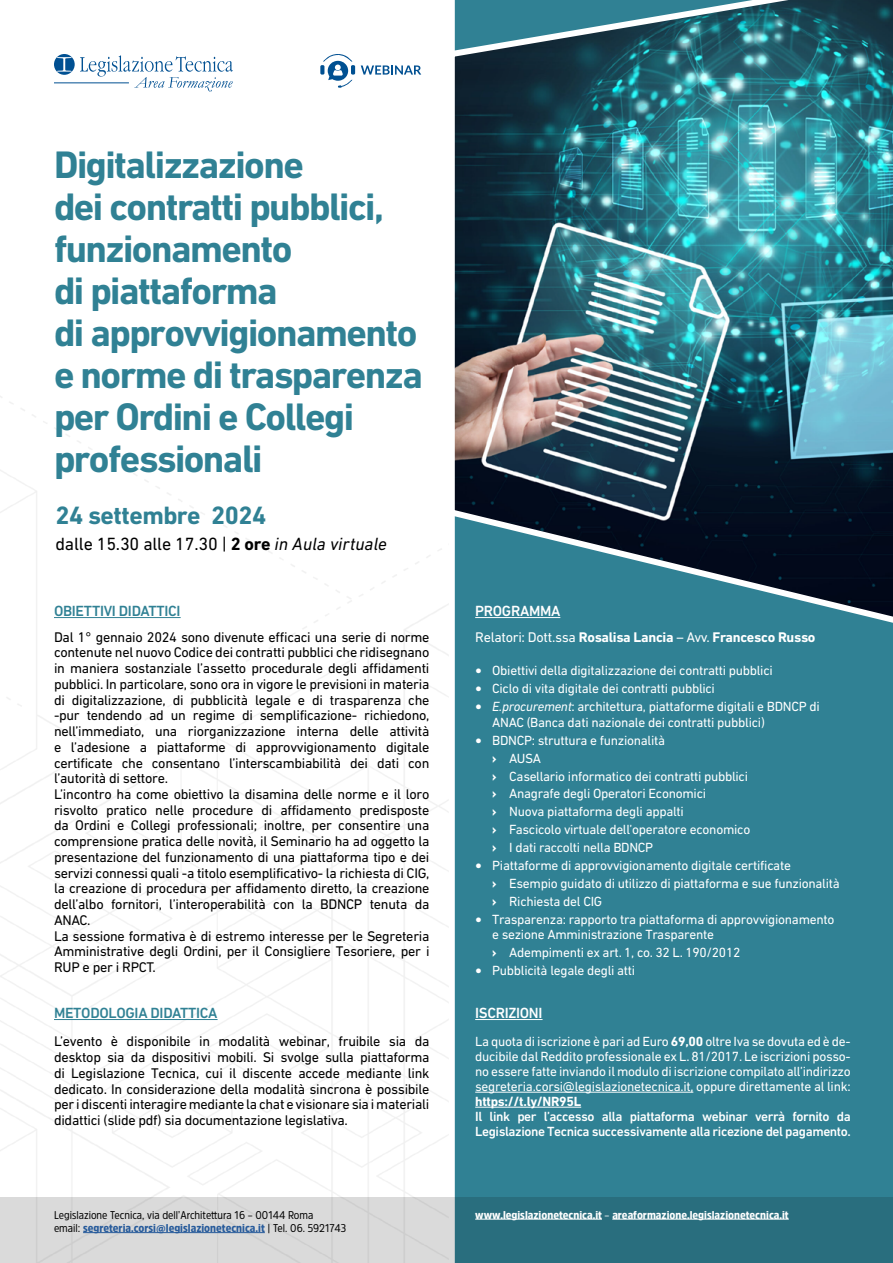
<style>
.page{position:relative;width:893px;height:1263px;background:#fff}
.page>*{position:absolute;margin:0;border:0;box-sizing:border-box;transform-origin:0 0}
.t1{font:700 39px/42px "DIN Next CYR";letter-spacing:-.04em;color:#308194}
.t2{font:700 25.5px "DIN Next CYR";letter-spacing:-.02em;color:#308194}
.t3{font:18px "DIN Next CYR";letter-spacing:-.01em;color:#000}
.t4{font:500 15px "DIN Next CYR";letter-spacing:-.02em;color:#308194}
.t5{font:500 15px "DIN Next CYR";letter-spacing:-.02em;color:#fff}
.t6{font:14.25px/15.8px "DIN Next CYR";letter-spacing:-.02em;color:#000}
.t7{font:700 14.25px "DIN Next CYR";letter-spacing:-.02em;color:#fff}
.t8{font:13.5px/17.9px "DIN Next CYR";letter-spacing:-.02em;color:#fff}
.t9{font:500 13.5px/15px "DIN Next CYR";letter-spacing:-.03em;color:#fff}
.t10{font:700 13.5px "DIN Next CYR";letter-spacing:-.02em;color:#fff}
.t11{font:11.25px/13.5px "Amsi Pro Narw";color:#000}
.t12{font:900 11.25px "Amsi Pro Narw";color:#fff}
.s1{font-weight:700}
.s2{font-style:italic}
.s3{font-weight:400}
.s4{font-weight:900}
.s5{font-weight:800}
.s6{font-weight:900;color:#275b9b}
</style>
<div class="page">
<div style="left:454px;top:648px;width:439px;height:549px;background:#308194"></div>
<svg style="left:54px;top:54px;width:179px;height:38px"></svg>
<hr style="left:54px;top:83px;width:75px;height:1px;background:#005092">
<hr style="left:475px;top:1019px;width:67px;height:1px;background:#fff">
<hr style="left:54px;top:617px;width:127px;height:1px;background:#308194">
<hr style="left:54px;top:1019px;width:164px;height:1px;background:#308194">
<svg style="left:0;top:1197px;width:893px;height:66px;background:#83a4ac"></svg>
<hr style="left:83px;top:1232px;width:182px;height:1px;background:#275b9b">
<hr style="left:475px;top:1219px;width:127px;height:1px;background:#fff">
<hr style="left:612px;top:1219px;width:177px;height:1px;background:#fff">
<hr style="left:475px;top:1092px;width:218px;height:1px;background:#fff">
<hr style="left:475px;top:1107px;width:106px;height:1px;background:#fff">
<img style="left:445px;top:0;width:448px;height:648px">
<svg style="left:361px;top:65px;width:60px;height:10px"></svg>
<svg style="left:320px;top:65px;width:4px;height:10px"></svg>
<svg style="left:351px;top:65px;width:4px;height:10px"></svg>
<svg style="left:323px;top:54px;width:29px;height:34px"></svg>
<h1 class="t1" style="left:54px;top:143px;width:370px">Digitalizzazione<br>dei contratti pubblici, funzionamento<br>di piattaforma<br>di approvvigionamento e norme di trasparenza per Ordini e Collegi professionali</h1>
<h2 class="t2" style="left:55px;top:500px;width:212px">24 settembre 2024</h2>
<p class="t3" style="left:55px;top:534px;width:333px">dalle 15.30 alle 17.30 | <span class="s1">2 ore</span> <span class="s2">in Aula virtuale</span></p>
<p class="t4" style="left:54px;top:602px;width:128px">OBIETTIVI DIDATTICI</p>
<p class="t5" style="left:475px;top:602px;width:87px">PROGRAMMA</p>
<p class="t6" style="left:54px;top:629px;width:377px">Dal 1° gennaio 2024 sono divenute efficaci una serie di norme contenute nel nuovo Codice dei contratti pubblici che ridisegnano in maniera sostanziale l’assetto procedurale degli affidamenti pubblici. In particolare, sono ora in vigore le previsioni in materia di digitalizzazione, di pubblicità legale e di trasparenza che -pur tendendo ad un regime di semplificazione- richiedono, nell’immediato, una riorganizzazione interna delle attività e l’adesione a piattaforme di approvvigionamento digitale certificate che consentano l’interscambiabilità dei dati con l’autorità di settore.<br>L’incontro ha come obiettivo la disamina delle norme e il loro risvolto pratico nelle procedure di affidamento predisposte da Ordini e Collegi professionali; inoltre, per consentire una comprensione pratica delle novità, il Seminario ha ad oggetto la presentazione del funzionamento di una piattaforma tipo e dei servizi connessi quali -a titolo esemplificativo- la richiesta di CIG, la creazione di procedura per affidamento diretto, la creazione dell’albo fornitori, l’interoperabilità con la BDNCP tenuta da ANAC.<br>La sessione formativa è di estremo interesse per le Segreteria Amministrative degli Ordini, per il Consigliere Tesoriere, per i RUP e per i RPCT.</p>
<p class="t7" style="left:475px;top:628px;width:342px"><span class="s3">Relatori: Dott.ssa</span> Rosalisa Lancia <span class="s3">– Avv.</span> Francesco Russo</p>
<p class="t8" style="left:475px;top:662px;width:299px"><span class="s4">•</span> Obiettivi della digitalizzazione dei contratti pubblici</p>
<p class="t8" style="left:475px;top:680px;width:241px"><span class="s4">•</span> Ciclo di vita digitale dei contratti pubblici</p>
<p class="t8" style="left:492px;top:698px;width:329px;line-height:15.8px;text-indent:-17px"><span class="s4">•</span> <span class="s2">E.procurement</span>: architettura, piattaforme digitali e BDNCP di<br>ANAC (Banca dati nazionale dei contratti pubblici)</p>
<p class="t8" style="left:492px;top:731px;width:260px;text-indent:-17px"><span class="s4">•</span> BDNCP: struttura e funzionalità<br><span class="s5">›</span> AUSA<br><span class="s5">›</span> Casellario informatico dei contratti pubblici <span class="s5">›</span> Anagrafe degli Operatori Economici<br><span class="s5">›</span> Nuova piattaforma degli appalti<br><span class="s5">›</span> Fascicolo virtuale dell’operatore economico <span class="s5">›</span> I dati raccolti nella BDNCP</p>
<p class="t8" style="left:492px;top:856px;width:349px;text-indent:-17px"><span class="s4">•</span> Piattaforme di approvvigionamento digitale certificate<br><span class="s5">›</span> Esempio guidato di utilizzo di piattaforma e sue funzionalità <span class="s5">›</span> Richiesta del CIG</p>
<p class="t8" style="left:492px;top:911px;width:344px;line-height:15.8px;text-indent:-17px"><span class="s4">•</span> Trasparenza: rapporto tra piattaforma di approvvigionamento e sezione Amministrazione Trasparente</p>
<p class="t8" style="left:492px;top:943px;width:250px"><span class="s5">›</span> Adempimenti ex art. 1, co. 32 L. 190/2012</p>
<p class="t8" style="left:475px;top:961px;width:162px"><span class="s4">•</span> Pubblicità legale degli atti</p>
<p class="t4" style="left:54px;top:1004px;width:165px">METODOLOGIA DIDATTICA</p>
<p class="t5" style="left:475px;top:1004px;width:69px">ISCRIZIONI</p>
<p class="t6" style="left:54px;top:1033px;width:377px;text-align:justify">L’evento è disponibile in modalità webinar, fruibile sia da desktop sia da dispositivi mobili. Si svolge sulla piattaforma di Legislazione Tecnica, cui il discente accede mediante link dedicato. In considerazione della modalità sincrona è possibile per i discenti interagire mediante la chat e visionare sia i materiali didattici (slide pdf) sia documentazione legislativa.</p>
<p class="t8" style="left:475px;top:1033px;width:377px;line-height:15px;text-align:justify">La quota di iscrizione è pari ad Euro <span class="s1">69,00</span> oltre Iva se dovuta ed è de&shy;ducibile dal Reddito professionale ex L. 81/2017. Le iscrizioni posso&shy;no essere fatte inviando il modulo di iscrizione compilato all’indirizzo segreteria.corsi@legislazionetecnica.it, oppure direttamente al link:</p>
<p class="t10" style="left:475px;top:1093px;width:108px">https://t.ly/NR95L</p>
<p class="t9" style="left:475px;top:1109px;width:377px">Il link per l’accesso alla piattaforma webinar verrà fornito da<br>Legislazione Tecnica successivamente alla ricezione del pagamento.</p>
<p class="t11" style="left:54px;top:1207px;width:294px">Legislazione Tecnica, via dell’Architettura 16 – 00144 Roma<br>email: <span class="s6">segreteria.corsi@legislazionetecnica.it</span> | Tel. 06. 5921743</p>
<p class="t12" style="left:475px;top:1207px;width:315px">www.legislazionetecnica.it <span class="s3">–</span> areaformazione.legislazionetecnica.it</p>
</div>
